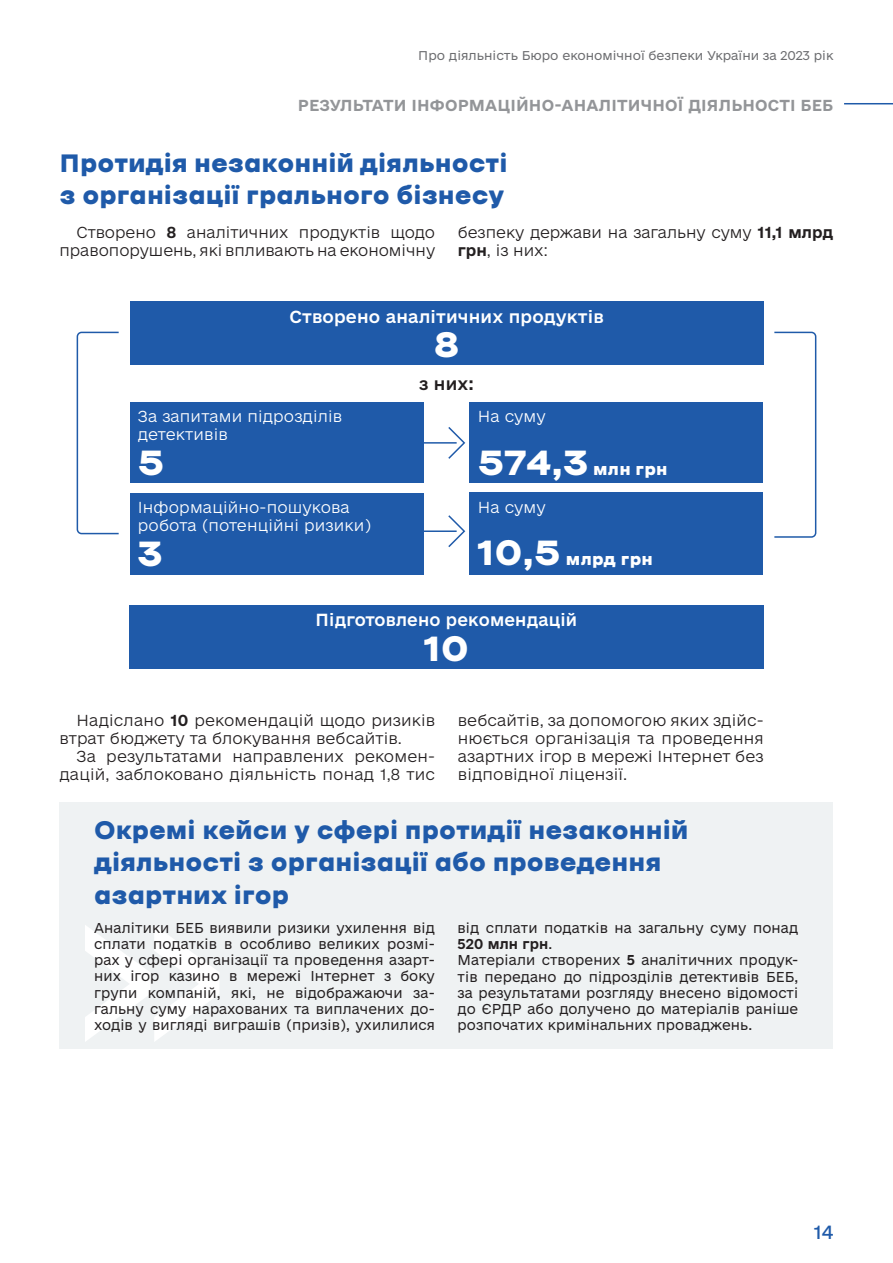
<style>
.page{position:relative;width:893px;height:1263px;background:#fff}
.page>*{position:absolute;margin:0;border:0;box-sizing:border-box;transform-origin:0 0}
.t1{font:300 283.5px "e Ukraine Ultra";color:#fff}
.t2{font:700 37.5px "Ermilov";color:#fff}
.t3{font:700 27px/32.4px "Ermilov";color:#1f5aa9}
.t4{font:700 18px "Ermilov";letter-spacing:.01em;color:#fff}
.t5{font:18px "e Ukraine Regular";color:#1f5aa9}
.t6{font:16.5px "e Ukraine Medium";letter-spacing:.01em;color:#fff}
.t7{font:16.5px "e Ukraine Medium";color:#231f20}
.t8{font:300 15px/18px "e Ukraine Ultra";letter-spacing:.005em;color:#231f20;text-align:right}
.t9{font:300 15px/18px "e Ukraine Ultra";letter-spacing:.01em;color:#fff}
.t10{font:15px "e Ukraine Bold";letter-spacing:.01em;color:#939598}
.t11{font:13.5px/16.2px "e Ukraine Light";letter-spacing:.01em;color:#231f20;text-align:justify}
.t12{font:13.5px "e Ukraine Bold";letter-spacing:.01em;color:#231f20}
.t13{font:12px "e Ukraine Light";color:#6c6d70}
.s1{font-family:"e Ukraine Bold";font-weight:400}
.s2{font-size:37.5px}
.s3{font-family:"e Ukraine Light"}
.s4{font-family:"e Ukraine Bold"}
</style>
<div class="page">
<hr style="left:844px;top:103px;width:49px;height:1px;background:#1f5aa9">
<div style="left:130px;top:301px;width:633px;height:64px;background:#1f5aa9"></div>
<div style="left:130px;top:402px;width:294px;height:81px;background:#1f5aa9"></div>
<div style="left:130px;top:493px;width:294px;height:82px;background:#1f5aa9"></div>
<div style="left:129px;top:605px;width:635px;height:64px;background:#1f5aa9"></div>
<div style="left:469px;top:402px;width:294px;height:81px;background:#1f5aa9"></div>
<div style="left:469px;top:492px;width:294px;height:83px;background:#1f5aa9"></div>
<hr style="left:424px;top:442px;width:33px;height:2px;background:#1f5aa9">
<svg style="left:447px;top:427px;width:19px;height:32px"></svg>
<hr style="left:424px;top:530px;width:33px;height:2px;background:#1f5aa9">
<svg style="left:447px;top:515px;width:19px;height:32px"></svg>
<svg style="left:76px;top:331px;width:43px;height:204px"></svg>
<svg style="left:774px;top:331px;width:43px;height:207px"></svg>
<div style="left:59px;top:802px;width:774px;height:246px;background:#eff2f3"></div>
<p class="t13" style="left:418px;top:48px;width:417px">Про діяльність Бюро економічної безпеки України за 2023 рік</p>
<p class="t10" style="left:298px;top:96px;width:537px">РЕЗУЛЬТАТИ ІНФОРМАЦІЙНО-АНАЛІТИЧНОЇ ДІЯЛЬНОСТІ БЕБ</p>
<h3 class="t3" style="left:60px;top:147px;width:449px">Протидія незаконній діяльності з організації грального бізнесу</h3>
<p class="t8" style="left:60px;top:224px;width:377px">Створено <span class="s1">8</span> аналітичних продуктів щодо правопорушень, які впливають на економічну</p>
<p class="t8" style="left:458px;top:224px;width:377px;text-align:left">безпеку держави на загальну суму <span class="s1">11,1 млрд грн</span>, із них:</p>
<p class="t6" style="left:289px;top:306px;width:316px">Створено аналітичних продуктів</p>
<h2 class="t2" style="left:434px;top:326px;width:27px">8</h2>
<p class="t7" style="left:419px;top:374px;width:56px">з них:</p>
<p class="t9" style="left:138px;top:408px;width:206px">За запитами підрозділів детективів</p>
<p class="t9" style="left:478px;top:408px;width:70px">На суму</p>
<h2 class="t2" style="left:138px;top:443px;width:28px">5</h2>
<h3 class="t4" style="left:478px;top:460px;width:191px"><span class="s2">574,3</span> млн грн</h3>
<p class="t9" style="left:138px;top:499px;width:235px">Інформаційно-пошукова робота (потенційні ризики)</p>
<p class="t9" style="left:478px;top:499px;width:70px">На суму</p>
<h2 class="t2" style="left:138px;top:534px;width:26px">3</h2>
<h3 class="t4" style="left:478px;top:550px;width:176px"><span class="s2">10,5</span> млрд грн</h3>
<p class="t6" style="left:316px;top:610px;width:263px">Підготовлено рекомендацій</p>
<h2 class="t2" style="left:424px;top:629px;width:46px">10</h2>
<p class="t8" style="left:60px;top:711px;width:377px;text-align:left;text-indent:17px">Надіслано <span class="s1">10</span> рекомендацій щодо ризиків втрат бюджету та блокування вебсайтів.</p>
<p class="t8" style="left:60px;top:747px;width:377px">За результатами направлених рекомен&shy;дацій, заблоковано діяльність понад 1,8 тис</p>
<p class="t8" style="left:458px;top:711px;width:307px;text-align:justify">вебсайтів, за допомогою яких здійс&shy;нюється організація та проведення азартних ігор в мережі Інтернет без відповідної ліцензії.</p>
<h3 class="t3" style="left:94px;top:814px;width:596px">Окремі кейси у сфері протидії незаконній діяльності з організації або проведення азартних ігор</h3>
<p class="t11" style="left:94px;top:920px;width:342px">Аналітики БЕБ виявили ризики ухилення від сплати податків в особливо великих розмі&shy;рах у сфері організації та проведення азарт&shy;них ігор казино в мережі Інтернет з боку групи компаній, які, не відображаючи за&shy;гальну суму нарахованих та виплачених до&shy;ходів у вигляді виграшів (призів), ухилилися</p>
<p class="t11" style="left:458px;top:920px;width:342px">від сплати податків на загальну суму понад</p>
<h1 class="t1" style="left:53px;top:811px;width:190px">»</h1>
<p class="t12" style="left:458px;top:936px;width:96px">520 млн грн<span class="s3">.</span></p>
<p class="t11" style="left:458px;top:953px;width:342px">Матеріали створених <span class="s4">5</span> аналітичних продук&shy;тів передано до підрозділів детективів БЕБ, за результатами розгляду внесено відомості до ЄРДР або долучено до матеріалів раніше розпочатих кримінальних проваджень.</p>
<h3 class="t5" style="left:814px;top:1221px;width:21px">14</h3>
</div>
